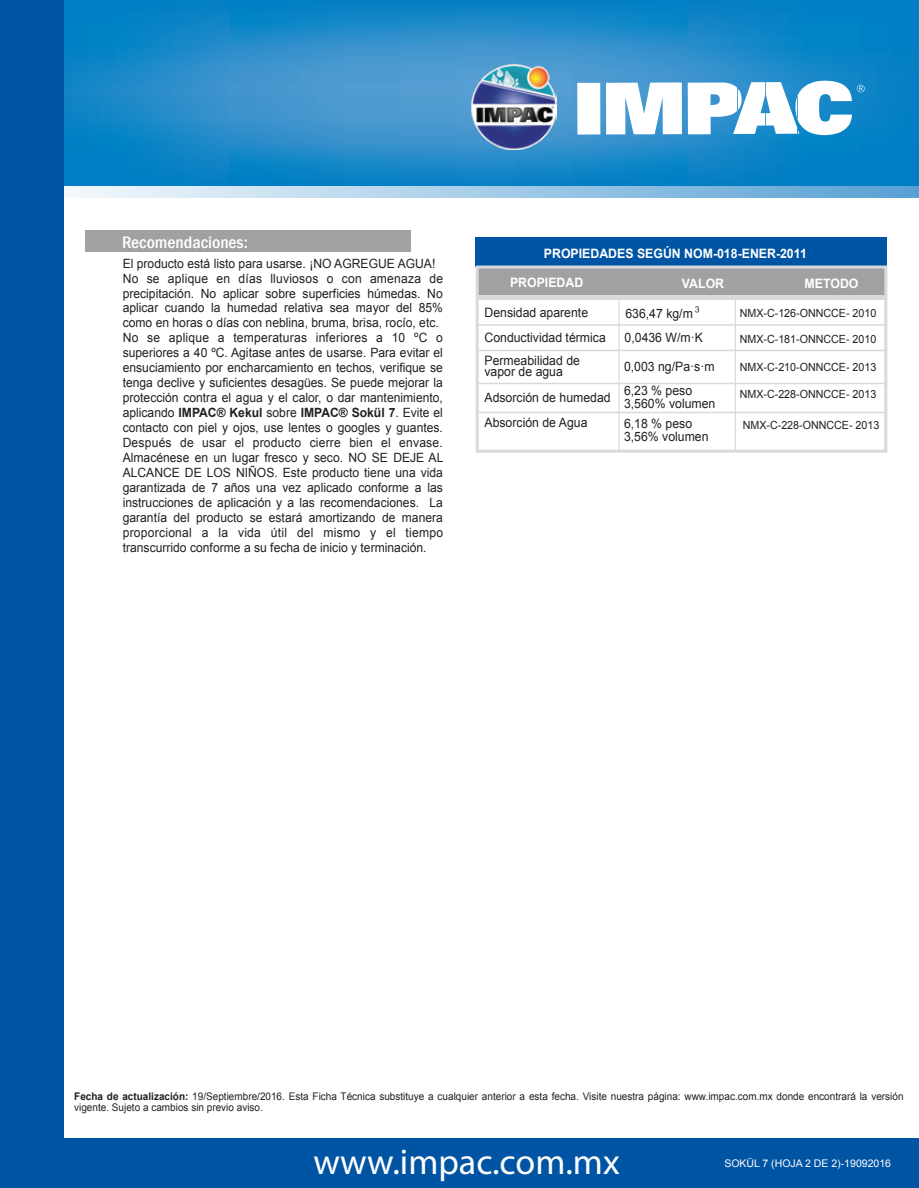
<style>
.page{position:relative;width:919px;height:1188px;background:#fff}
.page>*{position:absolute;margin:0;border:0;box-sizing:border-box;transform-origin:0 0}
.t1{font:36px "Myriad";color:#fff}
.t2{font:500 condensed 17.1px "Franklin Gothic";color:#fff;scale:1.05 1}
.t3{font:12.9px/12.9px "Arial";color:#231f20;scale:.95 1}
.t4{font:700 12.9px "Arial";color:#fff;scale:.95 1}
.t5{font:12.75px/15px "Arial";color:#231f20;scale:.95 1}
.t6{font:11.25px "Arial";color:#231f20;scale:.95 1}
.t7{font:10.5px/11.2px "Arial";color:#231f20;scale:.95 1}
.t8{font:10.5px "Arial";color:#fff}
.s1{font-weight:700}
</style>
<div class="page">
<div style="left:85px;top:231px;width:325px;height:21px;background:#a1a1a4"></div>
<hr style="left:618px;top:297px;width:1px;height:153px;background:#d8d9da">
<hr style="left:734px;top:298px;width:1px;height:152px;background:#d8d9da">
<hr style="left:476px;top:324px;width:409px;height:2px;background:#d8d9da">
<hr style="left:476px;top:350px;width:408px;height:1px;background:#d8d9da">
<svg style="left:695px;top:306px;width:3px;height:6px"></svg>
<hr style="left:476px;top:383px;width:409px;height:1px;background:#d8d9da">
<hr style="left:476px;top:412px;width:409px;height:1px;background:#d8d9da">
<div style="left:477px;top:266px;width:408px;height:30px;background:#a1a1a4"></div>
<div style="left:475px;top:237px;width:410px;height:30px;background:#0054a4"></div>
<hr style="left:477px;top:296px;width:408px;height:4px;background:#d8d9da">
<div style="left:475px;top:266px;width:411px;height:187px;border:3px solid #d8d9da"></div>
<svg style="left:64px;top:0;width:854px;height:186px"></svg>
<svg style="left:64px;top:186px;width:854px;height:11px"></svg>
<div style="left:0;top:1138px;width:918px;height:50px;background:#0054a4"></div>
<div style="left:0;top:0;width:64px;height:1183px;background:#0054a4"></div>
<svg style="left:577px;top:81px;width:287px;height:54px"></svg>
<img style="left:471px;top:64px;width:85px;height:86px">
<h2 class="t2" style="left:122px;top:231px;width:121px">Recomendaciones:</h2>
<p class="t5" style="left:123px;top:256px;width:339px">El producto está listo para usarse. ¡NO AGREGUE AGUA!<br>No se aplique en días lluviosos o con amenaza de precipitación. No aplicar sobre superficies húmedas. No aplicar cuando la humedad relativa sea mayor del 85% como en horas o días con neblina, bruma, brisa, rocío, etc.<br>No se aplique a temperaturas inferiores a 10 ºC o superiores a 40 ºC. Agitase antes de usarse. Para evitar el ensuciamiento por encharcamiento en techos, verifique se tenga declive y suficientes desagües. Se puede mejorar la protección contra el agua y el calor, o dar mantenimiento, aplicando <span class="s1">IMPAC® Kekul</span> sobre <span class="s1">IMPAC® Sokül 7</span>. Evite el contacto con piel y ojos, use lentes o googles y guantes.<br>Después de usar el producto cierre bien el envase.<br>Almacénese en un lugar fresco y seco. NO SE DEJE AL ALCANCE DE LOS NIÑOS. Este producto tiene una vida garantizada de 7 años una vez aplicado conforme a las instrucciones de aplicación y a las recomendaciones. La garantía del producto se estará amortizando de manera proporcional a la vida útil del mismo y el tiempo transcurrido conforme a su fecha de inicio y terminación.</p>
<p class="t4" style="left:543px;top:245px;width:278px">PROPIEDADES SEGÚN NOM-018-ENER-2011</p>
<p class="t4" style="left:681px;top:275px;width:46px">VALOR</p>
<p class="t4" style="left:804px;top:275px;width:58px">METODO</p>
<p class="t4" style="left:509px;top:274px;width:79px">PROPIEDAD</p>
<p class="t3" style="left:484px;top:300px;width:129px;line-height:25.5px">Densidad aparente<br>Conductividad térmica</p>
<p class="t6" style="left:739px;top:306px;width:145px">NMX-C-126-ONNCCE- 2010</p>
<p class="t3" style="left:624px;top:302px;width:84px;line-height:24px">636,47 kg/m<br>0,0436 W/m·K</p>
<p class="t6" style="left:739px;top:332px;width:145px">NMX-C-181-ONNCCE- 2010</p>
<p class="t6" style="left:739px;top:360px;width:145px">NMX-C-210-ONNCCE- 2013</p>
<p class="t6" style="left:739px;top:387px;width:145px">NMX-C-228-ONNCCE- 2013</p>
<p class="t3" style="left:484px;top:355px;width:102px;line-height:10.5px">Permeabilidad de vapor de agua</p>
<p class="t3" style="left:484px;top:391px;width:134px">Adsorción de humedad</p>
<p class="t3" style="left:623px;top:360px;width:97px">0,003 ng/Pa·s·m</p>
<p class="t3" style="left:623px;top:384px;width:98px">6,23 % peso<br>3,560% volumen</p>
<p class="t3" style="left:623px;top:417px;width:90px">6,18 % peso<br>3,56% volumen</p>
<p class="t3" style="left:484px;top:417px;width:110px">Absorción de Agua</p>
<p class="t6" style="left:742px;top:418px;width:145px">NMX-C-228-ONNCCE- 2013</p>
<p class="t7" style="left:74px;top:1091px;width:874px"><span class="s1">Fecha de actualización:</span> 19/Septiembre/2016. Esta Ficha Técnica substituye a cualquier anterior a esta fecha. Visite nuestra página: www.impac.com.mx donde encontrará la versión vigente. Sujeto a cambios sin previo aviso.</p>
<h1 class="t1" style="left:313px;top:1139px;width:308px">www.impac.com.mx</h1>
<p class="t8" style="left:724px;top:1157px;width:168px">SOKÜL 7 (HOJA 2 DE 2)-19092016</p>
</div>
